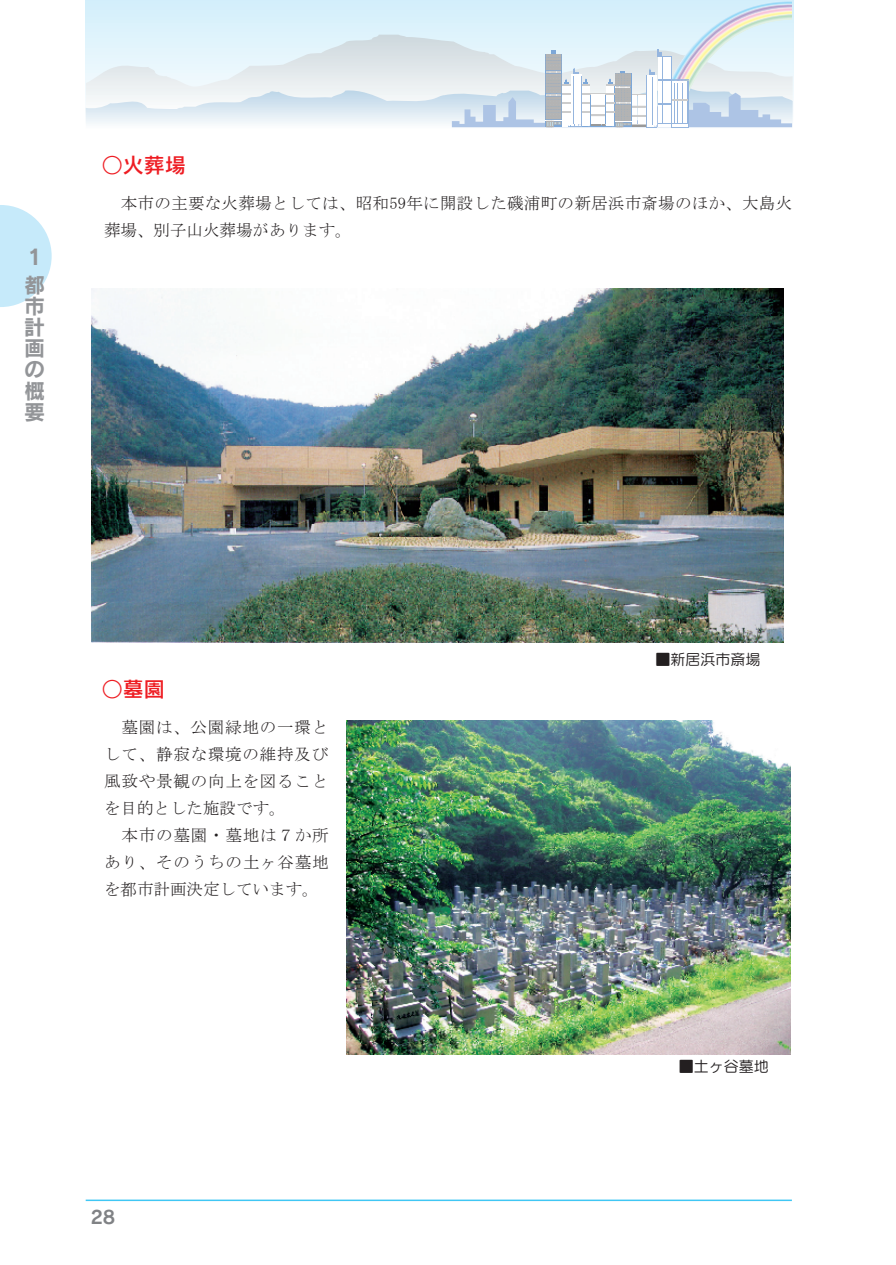
<style>
.page{position:relative;width:896px;height:1265px;background:#fff}
.page>*{position:absolute;margin:0;border:0;box-sizing:border-box;transform-origin:0 0}
.t1{font:21px/21px "Rodin CID B";color:#939598}
.t2{font:21px "Rodin CID DB";color:#ee1d23}
.t3{font:18px "Rodin CID B";color:#808285}
.t4{font:16.5px/27px "MS Mincho";letter-spacing:.015em;color:#231f20;text-align:justify}
.t5{font:15px "Seurat CID M";color:#231f20}
</style>
<div class="page">
<div style="left:86px;top:0;width:707px;height:126px;background:#d8f1fb"></div>
<svg style="left:86px;top:35px;width:366px;height:52px"></svg>
<svg style="left:86px;top:87px;width:706px;height:41px;fill:#edf2f5"></svg>
<svg style="left:452px;top:1px;width:340px;height:126px"></svg>
<img style="left:346px;top:720px;width:444px;height:334px">
<hr style="left:86px;top:1199px;width:705px;height:2px;background:#40c7f4">
<svg style="left:0;top:205px;width:52px;height:102px"></svg>
<img style="left:91px;top:288px;width:692px;height:354px">
<p class="t1" style="left:24px;top:241px;width:22px;line-height:28.8px">1都</p>
<p class="t1" style="left:24px;top:295px;width:22px;text-align:justify">市計画の概要</p>
<p class="t2" style="left:102px;top:151px;width:85px">○火葬場</p>
<p class="t4" style="left:104px;top:190px;width:689px;text-indent:17px">本市の主要な火葬場としては、昭和59年に開設した磯浦町の新居浜市斎場のほか、大島火葬場、別子山火葬場があります。</p>
<p class="t2" style="left:102px;top:675px;width:64px">○墓園</p>
<p class="t4" style="left:104px;top:713px;width:226px;text-indent:17px">墓園は、公園緑地の一環として、静寂な環境の維持及び風致や景観の向上を図ることを目的とした施設です。</p>
<p class="t4" style="left:104px;top:821px;width:226px;text-indent:17px">本市の墓園・墓地は７か所あり、そのうちの土ヶ谷墓地を都市計画決定しています。</p>
<p class="t3" style="left:90px;top:1204px;width:26px">28</p>
<p class="t5" style="left:655px;top:649px;width:106px">■新居浜市斎場</p>
<p class="t5" style="left:678px;top:1057px;width:91px">■土ヶ谷墓地</p>
</div>
